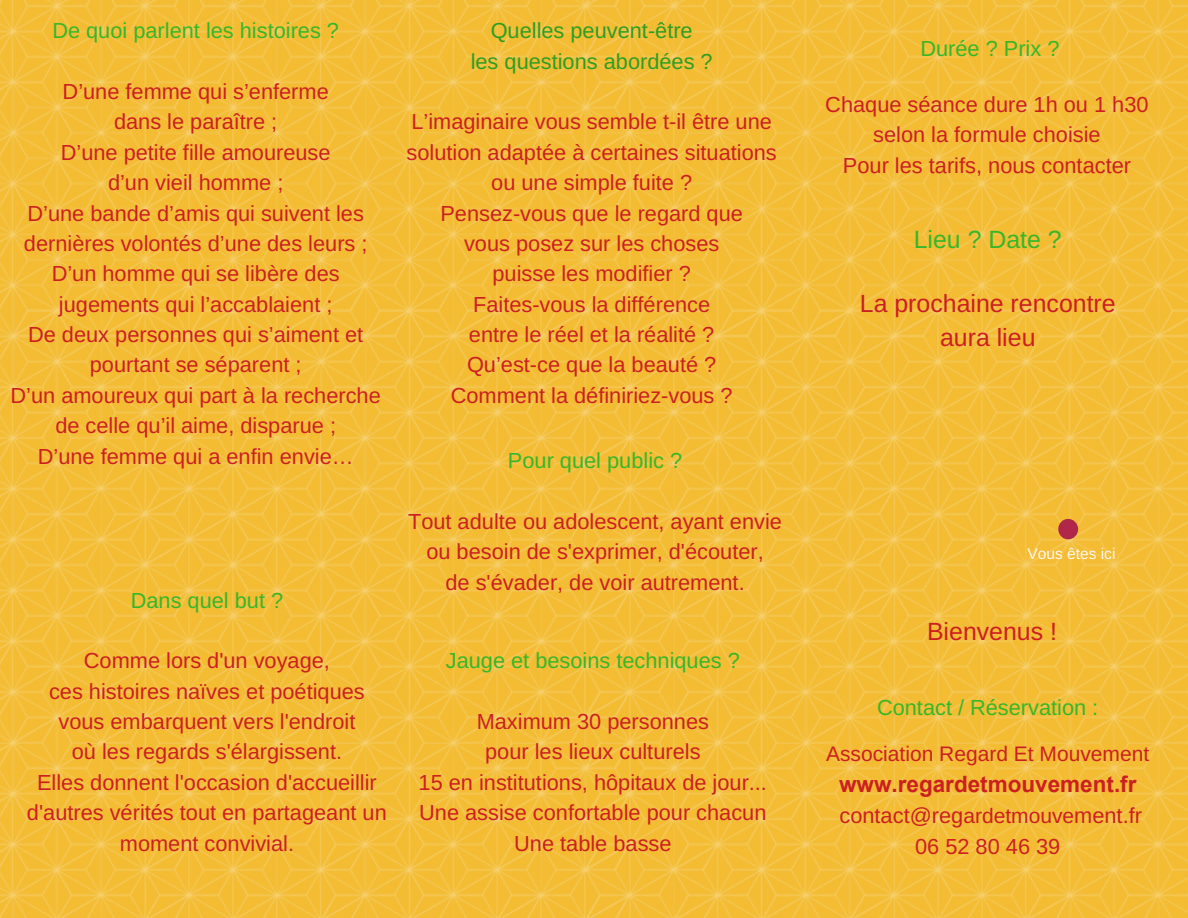
<style>
.page{position:relative;width:1188px;height:918px;background:#fff}
.page>*{position:absolute;margin:0;border:0;box-sizing:border-box;transform-origin:0 0}
.t1{font:24.9px/33.8px "Arimo";color:#cc1f21;text-align:center}
.t2{font:24.9px "Arimo";color:#35b729}
.t3{font:700 22.5px "Arial";color:#cc1f21}
.t4{font:21.75px/30.3px "Arimo";color:#cc1f21;text-align:center}
.t5{font:21.75px "Arimo";color:#35b729}
.t6{font:21.75px/30.3px "Arimo";color:#2e9e23;text-align:center}
.t7{font:21px "Arimo";color:#cc1f21}
.t8{font:15.6px "Arimo";color:#fff7f1}
.s1{font-family:"Liberation Sans"}
.s2{font-size:21px}
</style>
<div class="page">
<img style="left:0;top:0;width:1188px;height:918px">
<div style="left:1058px;top:519px;width:20px;height:20px;background:#b02749;border-radius:50%"></div>
<p class="t5" style="left:52px;top:19px;width:288px">De quoi parlent les histoires ?</p>
<p class="t4" style="left:11px;top:76px;width:372px">D’une femme qui s’enferme<br>dans le paraître ;<br>D’une petite fille amoureuse<br>d’un vieil homme ;<br>D’une bande d’amis qui suivent les dernières volontés d’une des leurs ;<br>D’un homme qui se libère des jugements qui l’accablaient ;<br>De deux personnes qui s’aiment et pourtant se séparent ;<br>D’un amoureux qui part à la recherche de celle qu’il aime, disparue ;<br>D’une femme qui a enfin envie<span class="s1">…</span></p>
<p class="t5" style="left:131px;top:588px;width:154px">Dans quel but ?</p>
<p class="t4" style="left:27px;top:646px;width:361px">Comme lors d'un voyage,<br>ces histoires naïves et poétiques vous embarquent vers l'endroit<br>où les regards s'élargissent.<br>Elles donnent l'occasion d'accueillir d'autres vérités tout en partageant un moment convivial.</p>
<p class="t6" style="left:471px;top:16px;width:244px">Quelles peuvent-être<br>les questions abordées ?</p>
<p class="t4" style="left:407px;top:107px;width:372px">L’imaginaire vous semble t-il être une solution adaptée à certaines situations ou une simple fuite ?<br>Pensez-vous que le regard que<br>vous posez sur les choses<br>puisse les modifier ?<br>Faites-vous la différence<br>entre le réel et la réalité ?<br>Qu’est-ce que la beauté ?<br>Comment la définiriez-vous ?</p>
<p class="t5" style="left:508px;top:448px;width:176px">Pour quel public ?</p>
<p class="t4" style="left:408px;top:506px;width:375px">Tout adulte ou adolescent, ayant envie ou besoin de s'exprimer, d'écouter,<br>de s'évader, de voir autrement.</p>
<p class="t5" style="left:446px;top:649px;width:296px">Jauge et besoins techniques ?</p>
<p class="t4" style="left:419px;top:706px;width:350px">Maximum 30 personnes<br>pour les lieux culturels<br>15 en institutions, hôpitaux de jour...<br>Une assise confortable pour chacun<br>Une table basse</p>
<p class="t5" style="left:920px;top:37px;width:141px">Durée ? Prix ?</p>
<p class="t4" style="left:825px;top:89px;width:325px">Chaque séance dure 1h ou 1 h30 selon la formule choisie<br>Pour les tarifs, nous contacter</p>
<p class="t2" style="left:914px;top:225px;width:149px">Lieu ? Date ?</p>
<p class="t1" style="left:860px;top:287px;width:257px">La prochaine rencontre aura lieu</p>
<p class="t8" style="left:1027px;top:545px;width:90px">Vous êtes ici</p>
<p class="t1" style="left:927px;top:615px;width:131px">Bienvenus !</p>
<p class="t5" style="left:877px;top:695px;width:223px">Contact / Réservation :</p>
<p class="t7" style="left:826px;top:742px;width:325px">Association Regard Et Mouvement</p>
<p class="t3" style="left:839px;top:769px;width:299px">www.regardetmouvement.fr</p>
<p class="t4" style="left:839px;top:799px;width:304px;line-height:31.7px">contact@reg<span class="s2">ardetmouve</span>ment.fr<br>06 52 80 46 39</p>
</div>
